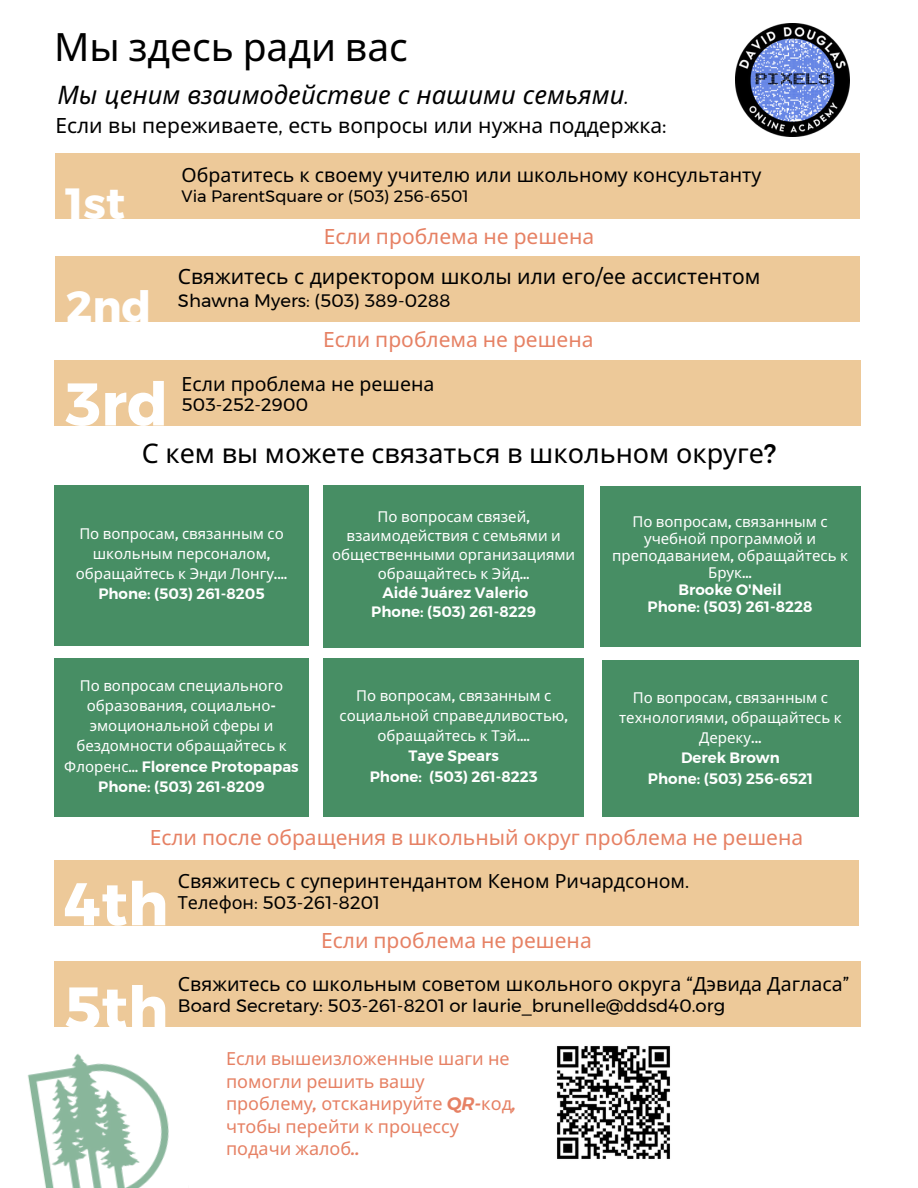
<style>
.page{position:relative;width:918px;height:1188px;background:#fff}
.page>*{position:absolute;margin:0;border:0;box-sizing:border-box;transform-origin:0 0}
.t1{font:700 60px "Montserrat";color:#fff}
.t2{font:700 43.5px "Montserrat";color:#fff}
.t3{font:39px "Noto Sans";color:#000}
.t4{font:27px "Noto Sans";color:#000}
.t5{font:italic 25.5px "Noto Sans";color:#000}
.t6{font:21px "Noto Sans";color:#e68164}
.t7{font:21px "Noto Sans";color:#000}
.t8{font:19.5px "Noto Sans";color:#000}
.t9{font:18px "Montserrat";color:#000}
.t10{font:18px/22.5px "Noto Sans";color:#e68164}
.t11{font:16.5px "Montserrat";color:#000}
.t12{font:15px/20.2px "Noto Sans";color:#fff;text-align:center}
.t13{font:600 15px/20.2px "Montserrat";color:#fff;text-align:center}
.s1{font-family:"Montserrat";font-weight:300}
.s2{font-family:"Montserrat"}
.s3{font-family:"Montserrat";font-weight:500}
.s4{font-family:"Montserrat";font-weight:600}
.s5{font-family:"Noto Sans";font-weight:400}
.s6{font-family:"Noto Sans"}
.s7{font-family:"Montserrat";font-weight:600;font-style:italic}
</style>
<div class="page">
<img style="left:28px;top:1054px;width:141px;height:134px">
<div style="left:55px;top:153px;width:805px;height:66px;background:#edc999"></div>
<div style="left:55px;top:256px;width:805px;height:66px;background:#edc999"></div>
<div style="left:602px;top:660px;width:257px;height:156px;background:#478e64"></div>
<div style="left:54px;top:485px;width:255px;height:161px;background:#478e64"></div>
<div style="left:323px;top:485px;width:261px;height:162px;background:#478e64"></div>
<div style="left:600px;top:486px;width:260px;height:160px;background:#478e64"></div>
<div style="left:54px;top:658px;width:255px;height:158px;background:#478e64"></div>
<div style="left:324px;top:658px;width:260px;height:158px;background:#478e64"></div>
<div style="left:54px;top:361px;width:806px;height:65px;background:#edc999"></div>
<div style="left:54px;top:860px;width:805px;height:66px;background:#edc999"></div>
<div style="left:54px;top:962px;width:806px;height:65px;background:#edc999"></div>
<img style="left:557px;top:1046px;width:113px;height:113px">
<img style="left:736px;top:23px;width:113px;height:114px">
<p class="t3" style="left:54px;top:19px;width:355px">Мы здесь ради вас</p>
<p class="t5" style="left:58px;top:76px;width:573px">Мы ценим взаимодействие с нашими семьями<span class="s1">.</span></p>
<p class="t7" style="left:55px;top:111px;width:613px">Если вы переживаете<span class="s2">,</span> есть вопросы или нужна поддержка<span class="s2">:</span></p>
<p class="t8" style="left:182px;top:161px;width:581px">Обратитесь к своему учителю или школьному консультанту</p>
<p class="t11" style="left:182px;top:186px;width:288px">Via ParentSquare or (503) 256-6501</p>
<p class="t2" style="left:66px;top:177px;width:61px">1st</p>
<p class="t2" style="left:66px;top:280px;width:87px">2nd</p>
<p class="t1" style="left:65px;top:367px;width:105px">3rd</p>
<p class="t6" style="left:324px;top:222px;width:272px">Если проблема не решена</p>
<p class="t7" style="left:178px;top:262px;width:584px">Свяжитесь с директором школы или его<span class="s2">/</span>ее ассистентом</p>
<p class="t9" style="left:178px;top:289px;width:274px">Shawna Myers: (503) 389-0288</p>
<p class="t6" style="left:323px;top:325px;width:272px">Если проблема не решена</p>
<p class="t8" style="left:182px;top:370px;width:254px">Если проблема не решена</p>
<p class="t9" style="left:182px;top:393px;width:128px">503-252-2900</p>
<p class="t4" style="left:142px;top:434px;width:636px">С кем вы можете связаться в школьном округе<span class="s3">?</span></p>
<p class="t12" style="left:76px;top:523px;width:213px">По вопросам<span class="s4">,</span> связанным со школьным персоналом<span class="s4">, </span>обращайтесь к Энди Лонгу<span class="s4">.…</span></p>
<p class="t13" style="left:98px;top:584px;width:168px">Phone: (503) 261-8205</p>
<p class="t12" style="left:76px;top:675px;width:212px">По вопросам специального образования<span class="s4">,</span> социально&shy;эмоциональной сферы и бездомности обращайтесь к</p>
<p class="t13" style="left:64px;top:756px;width:236px"><span class="s5">Флоренс</span>… Florence Protopapas<br>Phone: (503) 261-8209</p>
<p class="t12" style="left:332px;top:506px;width:245px;line-height:19.2px">По вопросам связей<span class="s4">, </span>взаимодействия с семьями и общественными организациями обращайтесь к Эйд<span class="s4">…</span></p>
<p class="t13" style="left:371px;top:583px;width:166px;line-height:19.2px">Aidé Juárez Valerio<br>Phone: (503) 261-8229</p>
<p class="t12" style="left:340px;top:685px;width:230px">По вопросам<span class="s4">,</span> связанным с социальной справедливостью<span class="s4">, </span>обращайтесь к Тэй<span class="s4">.…</span></p>
<p class="t13" style="left:370px;top:746px;width:169px">Taye Spears<br>Phone: (503) 261-8223</p>
<p class="t12" style="left:612px;top:513px;width:237px;line-height:16.8px">По вопросам<span class="s4">,</span> связанным с учебной программой и преподаванием<span class="s4">,</span> обращайтесь к<br>Брук<span class="s4">…</span></p>
<p class="t13" style="left:648px;top:581px;width:166px;line-height:16.8px">Brooke O'Neil<br>Phone: (503) 261-8228</p>
<p class="t12" style="left:619px;top:687px;width:224px">По вопросам<span class="s4">,</span> связанным с технологиями<span class="s4">,</span> обращайтесь к<br>Дереку<span class="s4">...</span></p>
<p class="t13" style="left:648px;top:748px;width:167px">Derek Brown<br>Phone: (503) 256-6521</p>
<p class="t6" style="left:150px;top:822px;width:655px">Если после обращения в школьный округ проблема не решена</p>
<p class="t1" style="left:65px;top:867px;width:105px">4th</p>
<p class="t6" style="left:321px;top:926px;width:272px">Если проблема не решена</p>
<p class="t8" style="left:178px;top:867px;width:513px">Свяжитесь с суперинтендантом Кеном Ричардсоном<span class="s2">.</span></p>
<p class="t9" style="left:178px;top:892px;width:203px"><span class="s6">Телефон</span>: 503-261-8201</p>
<p class="t1" style="left:64px;top:971px;width:106px">5th</p>
<p class="t8" style="left:178px;top:970px;width:673px">Свяжитесь со школьным советом школьного округа <span class="s2">“</span>Дэвида Дагласа<span class="s2">”</span></p>
<p class="t9" style="left:178px;top:995px;width:549px">Board Secretary: 503-261-8201 or laurie_brunelle@ddsd40.org</p>
<p class="t10" style="left:226px;top:1047px;width:292px">Если вышеизложенные шаги не помогли решить вашу проблему<span class="s7">,</span> отсканируйте <span class="s7">QR-</span>код<span class="s7">, </span>чтобы перейти к процессу подачи жалоб<span class="s7">..</span></p>
</div>
